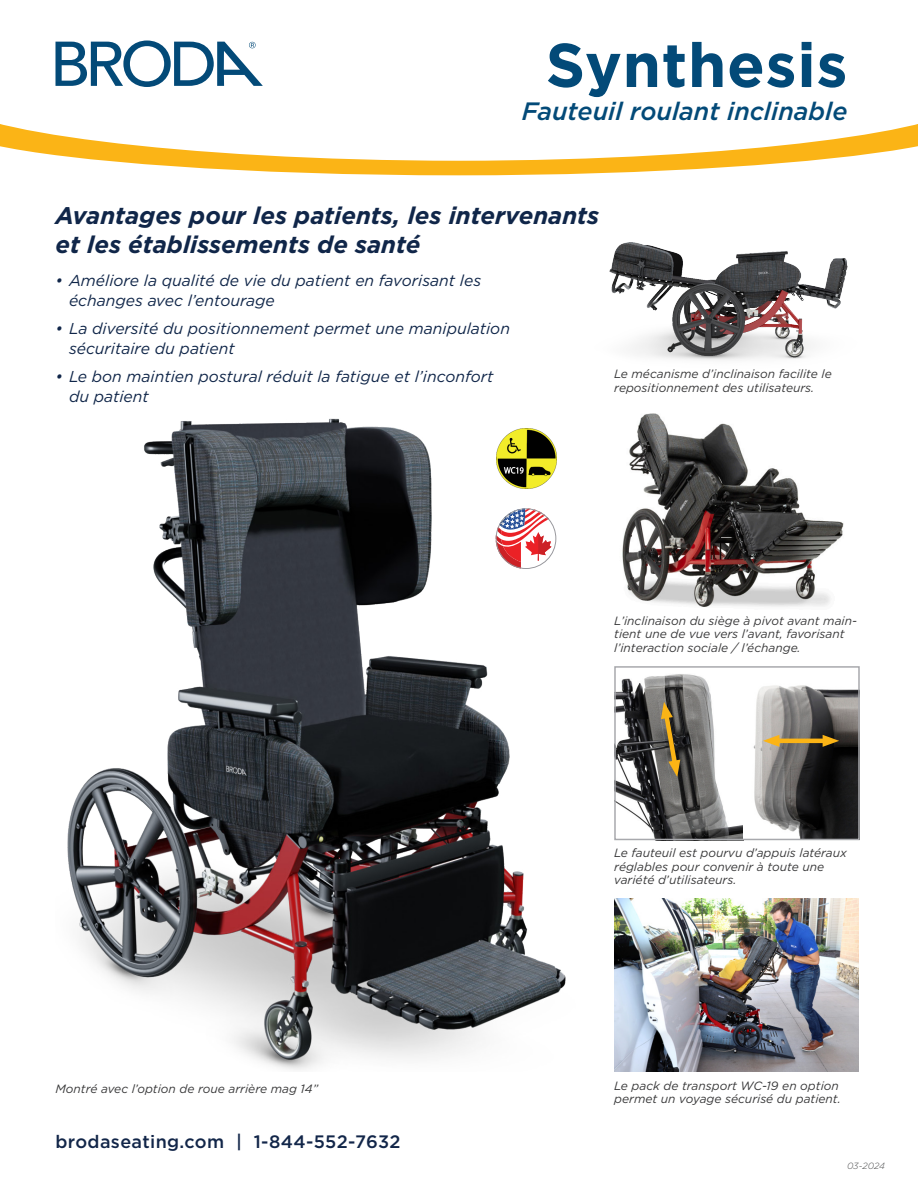
<style>
.page{position:relative;width:918px;height:1188px;background:#fff}
.page>*{position:absolute;margin:0;border:0;box-sizing:border-box;transform-origin:0 0}
.t1{font:700 61.8px "Gotham";letter-spacing:.01em;color:#034a78}
.t2{font:italic 500 25.05px "Gotham";color:#034a78}
.t3{font:italic 700 24px/28.5px "Gotham";color:#102649}
.t4{font:500 18px "Gotham";letter-spacing:.02em;color:#122649}
.t5{font:italic 15.75px/19.8px "Gotham";color:#102649}
.t6{font:italic 12px/13.5px "Gotham";color:#383839}
.t7{font:italic 300 9px "Gotham";letter-spacing:-.01em;color:#4b4c4d}
</style>
<div class="page">
<svg style="left:0;top:124px;width:918px;height:51px"></svg>
<svg style="left:56px;top:40px;width:207px;height:47px"></svg>
<img style="left:609px;top:242px;width:239px;height:118px">
<img style="left:622px;top:413px;width:222px;height:194px">
<img style="left:615px;top:899px;width:244px;height:172px">
<img style="left:617px;top:674px;width:240px;height:163px">
<hr style="left:773px;top:739px;width:56px;height:4px;background:#fbb416">
<svg style="left:763px;top:735px;width:16px;height:12px"></svg>
<svg style="left:823px;top:735px;width:16px;height:12px"></svg>
<svg style="left:661px;top:702px;width:20px;height:75px"></svg>
<div style="left:614px;top:666px;width:246px;height:174px;border:2px solid #a8a9ad"></div>
<img style="left:67px;top:418px;width:499px;height:652px">
<img style="left:496px;top:429px;width:60px;height:59px">
<svg style="left:496px;top:508px;width:60px;height:61px"></svg>
<p class="t1" style="left:546px;top:24px;width:303px">Synthesis</p>
<p class="t2" style="left:522px;top:94px;width:327px">Fauteuil roulant inclinable</p>
<p class="t3" style="left:56px;top:201px;width:545px">Avantages pour les patients, les intervenants et les établissements de santé</p>
<p class="t5" style="left:69px;top:270px;width:414px;text-indent:-14px">• Améliore la qualité de vie du patient en favorisant les échanges avec l’entourage</p>
<p class="t5" style="left:69px;top:318px;width:443px;text-indent:-14px">• La diversité du positionnement permet une manipulation sécuritaire du patient</p>
<p class="t5" style="left:69px;top:367px;width:426px;text-indent:-14px">• Le bon maintien postural réduit la fatigue et l’inconfort du patient</p>
<p class="t6" style="left:614px;top:367px;width:219px">Le mécanisme d’inclinaison facilite le repositionnement des utilisateurs.</p>
<p class="t6" style="left:56px;top:1082px;width:264px">Montré avec l’option de roue arrière mag 14”</p>
<p class="t4" style="left:56px;top:1129px;width:347px">brodaseating.com | 1-844-552-7632</p>
<p class="t6" style="left:614px;top:614px;width:244px">L’inclinaison du siège à pivot avant main&shy;tient une de vue vers l’avant, favorisant l’interaction sociale / l’échange.</p>
<p class="t6" style="left:614px;top:846px;width:234px">Le fauteuil est pourvu d’appuis latéraux réglables pour convenir à toute une variété d’utilisateurs.</p>
<p class="t6" style="left:614px;top:1079px;width:228px">Le pack de transport WC-19 en option permet un voyage sécurisé du patient.</p>
<p class="t7" style="left:847px;top:1160px;width:39px">03-2024</p>
</div>
